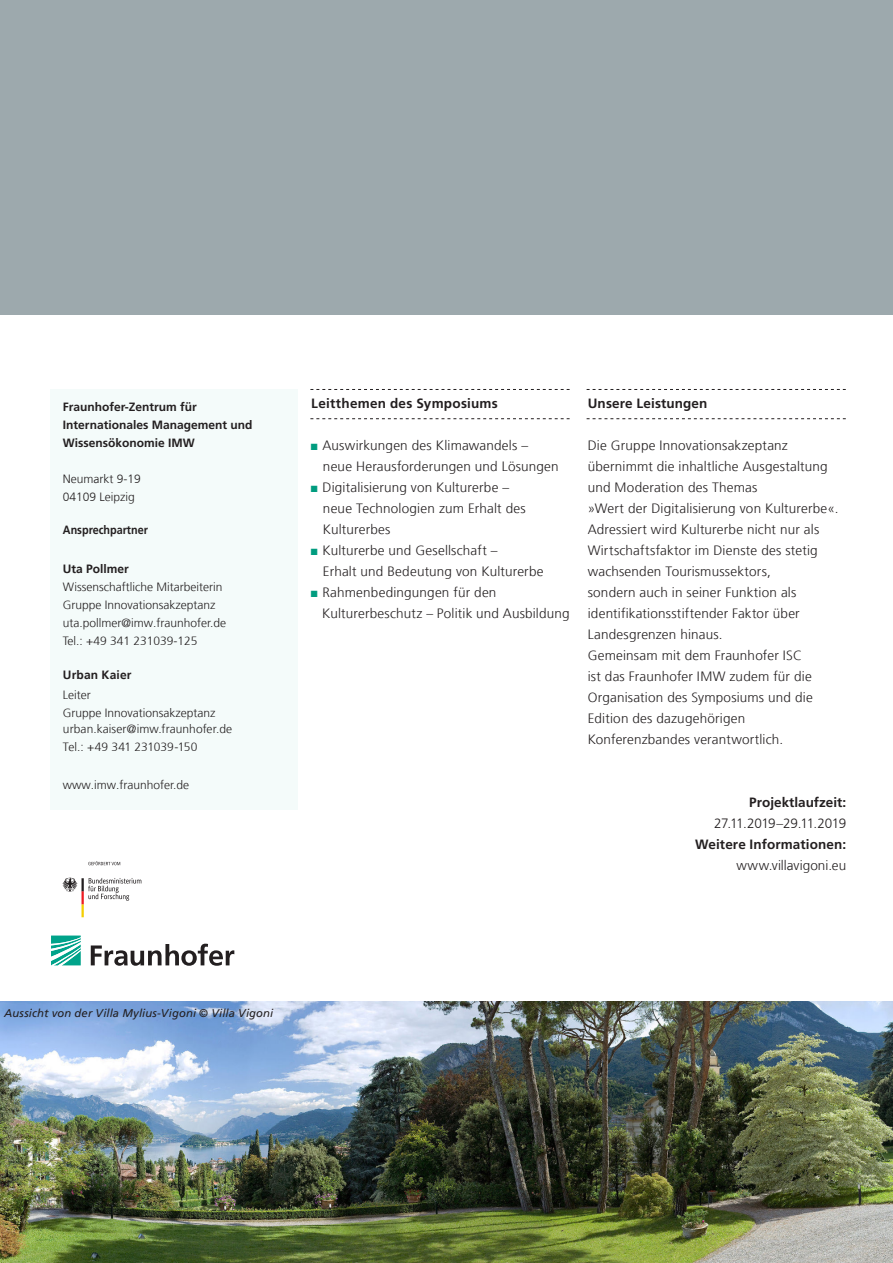
<style>
.page{position:relative;width:893px;height:1263px;background:#fff}
.page>*{position:absolute;margin:0;border:0;box-sizing:border-box;transform-origin:0 0}
.fließtext{font:300 13.5px/21px "Frutiger";letter-spacing:.015em;color:#231f20}
.fließtext-2{font:700 13.5px/21px "Frutiger LT Com";letter-spacing:.01em;color:#231f20;text-align:right}
.fließtext-3{font:300 13.5px "Frutiger LT Com";letter-spacing:-.03em;color:#231f20}
.t1{font:300 12px/18px "Frutiger";color:#231f20}
.t2{font:700 12px/18px "Frutiger LT Com";color:#231f20}
.t3{font:300 12px "Frutiger LT Com";color:#231f20}
.t4{font:700 12px "Frutiger";letter-spacing:.005em;color:#231f20}
.t5{font:700 12px "Frutiger LT Com";color:#231f20;scale:.9 1}
.fließtext-4{font:italic 11.25px "Frutiger LT Com";letter-spacing:.01em;color:#231f20}
.s1{font-family:"Arial Narrow";font-weight:400;color:#009c7f}
.s2{font-weight:300}
</style>
<div class="page">
<svg style="left:62px;top:878px;width:79px;height:39px"></svg>
<svg style="left:89px;top:861px;width:31px;height:4px"></svg>
<div style="left:0;top:0;width:893px;height:315px;background:#9da9ad"></div>
<svg style="left:587px;top:389px;width:259px;height:1px"></svg>
<svg style="left:587px;top:418px;width:259px;height:1px"></svg>
<div style="left:50px;top:389px;width:248px;height:421px;background:#f4fbfa"></div>
<svg style="left:310px;top:389px;width:260px;height:1px"></svg>
<svg style="left:310px;top:418px;width:260px;height:1px"></svg>
<img style="left:0;top:1002px;width:893px;height:261px">
<svg style="left:51px;top:935px;width:30px;height:30px"></svg>
<svg style="left:91px;top:944px;width:143px;height:22px"></svg>
<p class="t2" style="left:63px;top:398px;width:191px">Fraunhofer-Zentrum für<br>Internationales Management und<br>Wissensökonomie IMW</p>
<p class="t3" style="left:63px;top:472px;width:80px">Neumarkt 9-19</p>
<p class="t3" style="left:63px;top:490px;width:74px">04109 Leipzig</p>
<p class="t5" style="left:63px;top:523px;width:96px">Ansprechpartner</p>
<p class="t4" style="left:63px;top:562px;width:68px">Uta Pollmer</p>
<p class="t1" style="left:63px;top:578px;width:161px">Wissenschaftliche Mitarbeiterin<br>Gruppe Innovationsakzeptanz</p>
<p class="t1" style="left:63px;top:614px;width:165px">uta.pollmer@imw.fraunhofer.de</p>
<p class="t1" style="left:63px;top:632px;width:136px">Tel.: +49 341 231039-125</p>
<p class="t4" style="left:63px;top:668px;width:70px">Urban Kaier</p>
<p class="t1" style="left:63px;top:686px;width:154px">Leiter<br>Gruppe Innovationsakzeptanz</p>
<p class="t1" style="left:63px;top:720px;width:171px">urban.kaiser@imw.fraunhofer.de</p>
<p class="t1" style="left:63px;top:738px;width:136px">Tel.: +49 341 231039-150</p>
<p class="t1" style="left:63px;top:776px;width:128px">www.imw.fraunhofer.de</p>
<p class="fließtext-2" style="left:311px;top:393px;width:188px">Leitthemen des Symposiums</p>
<p class="fließtext" style="left:323px;top:435px;width:237px;text-indent:-12px"><span class="s1">■</span> Auswirkungen des Klimawandels – neue Herausforderungen und Lösungen</p>
<p class="fließtext" style="left:311px;top:477px;width:199px"><span class="s1">■</span> Digitalisierung von Kulturerbe –</p>
<p class="fließtext" style="left:323px;top:498px;width:204px">neue Technologien zum Erhalt des<br>Kulturerbes</p>
<p class="fließtext" style="left:323px;top:540px;width:222px;text-indent:-12px"><span class="s1">■</span> Kulturerbe und Gesellschaft –<br>Erhalt und Bedeutung von Kulturerbe</p>
<p class="fließtext" style="left:322px;top:582px;width:249px;text-indent:-11px"><span class="s1">■</span> Rahmenbedingungen für den<br>Kulturerbeschutz – Politik und Ausbildung</p>
<p class="fließtext-2" style="left:588px;top:393px;width:121px">Unsere Leistungen</p>
<p class="fließtext" style="left:588px;top:435px;width:252px">Die Gruppe Innovationsakzeptanz übernimmt die inhaltliche Ausgestaltung und Moderation des Themas<br>»Wert der Digitalisierung von Kulturerbe«.<br>Adressiert wird Kulturerbe nicht nur als Wirtschaftsfaktor im Dienste des stetig wachsenden Tourismussektors,</p>
<p class="fließtext" style="left:588px;top:582px;width:214px">sondern auch in seiner Funktion als identifikationsstiftender Faktor über<br>Landesgrenzen hinaus.</p>
<p class="fließtext" style="left:588px;top:645px;width:227px">Gemeinsam mit dem Fraunhofer ISC ist das Fraunhofer IMW zudem für die Organisation des Symposiums und die Edition des dazugehörigen Konferenzbandes verantwortlich.</p>
<p class="fließtext-2" style="left:749px;top:792px;width:98px">Projektlaufzeit:</p>
<p class="fließtext-3" style="left:714px;top:816px;width:134px">27.11.2019–29.11.2019</p>
<p class="fließtext-2" style="left:695px;top:834px;width:153px">Weitere Informationen: <span class="s2">www.villavigoni.eu</span></p>
<p class="fließtext-4" style="left:4px;top:1007px;width:271px">Aussicht von der Villa Mylius-Vigoni © Villa Vigoni</p>
</div>
